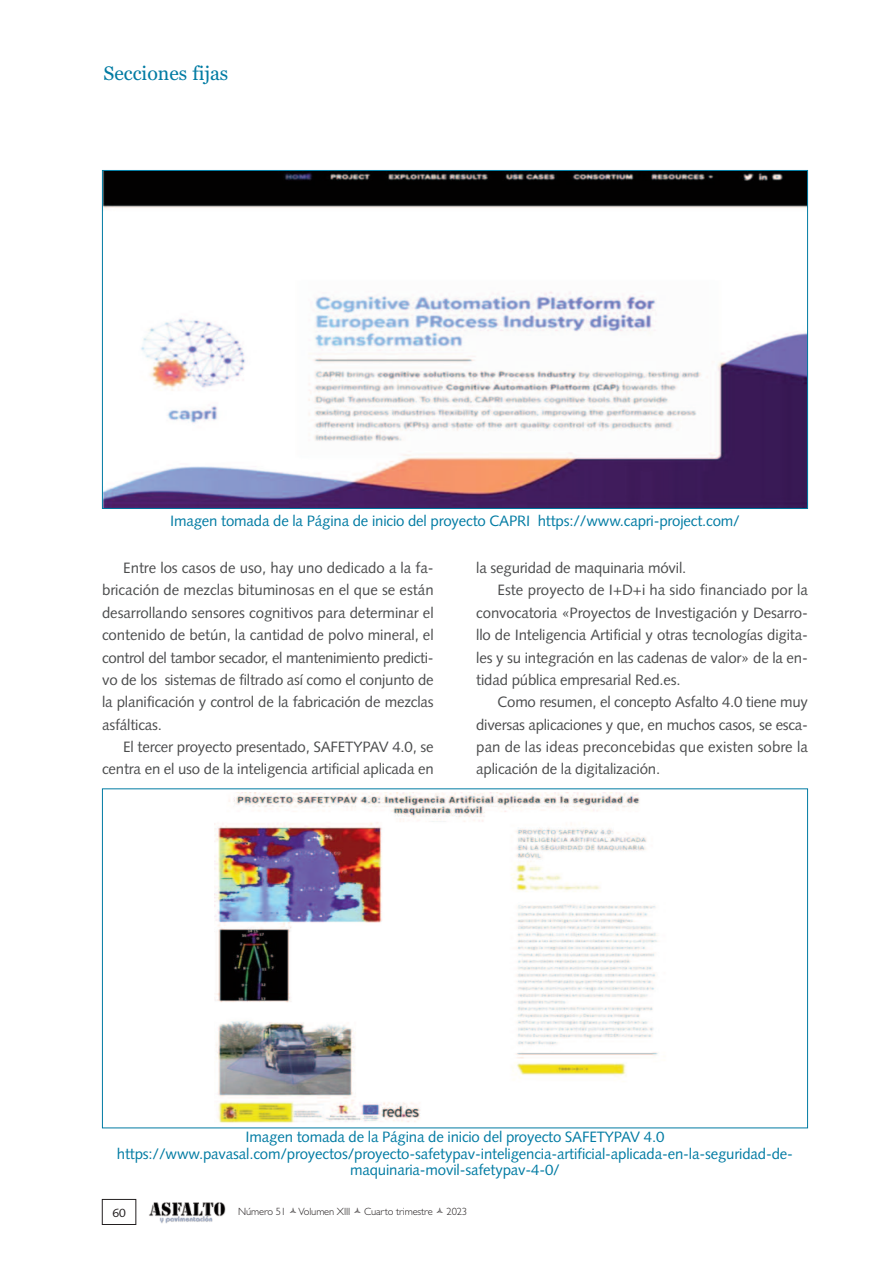
<style>
.page{position:relative;width:893px;height:1263px;background:#fff}
.page>*{position:absolute;margin:0;border:0;box-sizing:border-box;transform-origin:0 0}
.t1{font:19.5px "Georgia";color:#007ba3}
.t2{font:15px/22.4px "Syntax LT Std";letter-spacing:-.01em;color:#4b4c4d;text-align:justify}
.t3{font:15px/16.5px "Syntax LT Std";letter-spacing:-.01em;color:#007ba3;text-align:center}
.t4{font:12px "Syntax LT Std";color:#231f20}
.t5{font:300 10.5px "Gill Sans";letter-spacing:-.01em;color:#231f20}
</style>
<div class="page">
<img style="left:149px;top:1202px;width:77px;height:21px">
<div style="left:102px;top:1199px;width:34px;height:26px;border:1px solid #231f20"></div>
<img style="left:104px;top:172px;width:702px;height:335px">
<img style="left:214px;top:792px;width:444px;height:331px">
<h1 class="t1" style="left:104px;top:62px;width:126px">Secciones fijas</h1>
<p class="t3" style="left:170px;top:514px;width:571px">Imagen tomada de la Página de inicio del proyecto CAPRI https://www.capri-project.com/</p>
<p class="t2" style="left:102px;top:558px;width:333px;text-indent:21px">Entre los casos de uso, hay uno dedicado a la fa&shy;bricación de mezclas bituminosas en el que se están desarrollando sensores cognitivos para determinar el contenido de betún, la cantidad de polvo mineral, el control del tambor secador, el mantenimiento predicti&shy;vo de los sistemas de filtrado así como el conjunto de la planificación y control de la fabricación de mezclas asfálticas.</p>
<p class="t2" style="left:102px;top:737px;width:333px;text-align:right">El tercer proyecto presentado, SAFETYPAV 4.0, se centra en el uso de la inteligencia artificial aplicada en</p>
<p class="t2" style="left:476px;top:558px;width:212px">la seguridad de maquinaria móvil.</p>
<p class="t2" style="left:497px;top:580px;width:312px">Este proyecto de I+D+i ha sido financiado por la</p>
<p class="t2" style="left:476px;top:603px;width:333px">convocatoria «Proyectos de Investigación y Desarro-</p>
<p class="t2" style="left:476px;top:625px;width:333px">llo de Inteligencia Artificial y otras tecnologías digita-</p>
<p class="t2" style="left:476px;top:647px;width:333px">les y su integración en las cadenas de valor» de la en-</p>
<p class="t2" style="left:476px;top:670px;width:206px">tidad pública empresarial Red.es.</p>
<p class="t2" style="left:497px;top:692px;width:312px">Como resumen, el concepto Asfalto 4.0 tiene muy</p>
<p class="t2" style="left:476px;top:715px;width:333px">diversas aplicaciones y que, en muchos casos, se esca-</p>
<p class="t2" style="left:476px;top:737px;width:333px">pan de las ideas preconcebidas que existen sobre la</p>
<p class="t2" style="left:476px;top:759px;width:186px">aplicación de la digitalización.</p>
<p class="t3" style="left:117px;top:1130px;width:677px">Imagen tomada de la Página de inicio del proyecto SAFETYPAV 4.0 https://www.pavasal.com/proyectos/proyecto-safetypav-inteligencia-artificial-aplicada-en-la-seguridad-de&shy;maquinaria-movil-safetypav-4-0/</p>
<p class="t4" style="left:112px;top:1208px;width:15px">60</p>
<p class="t5" style="left:238px;top:1205px;width:114px">Número 51 Volumen XIII</p>
<p class="t5" style="left:364px;top:1205px;width:70px">Cuarto trimestre</p>
<p class="t5" style="left:447px;top:1205px;width:22px">2023</p>
</div>
